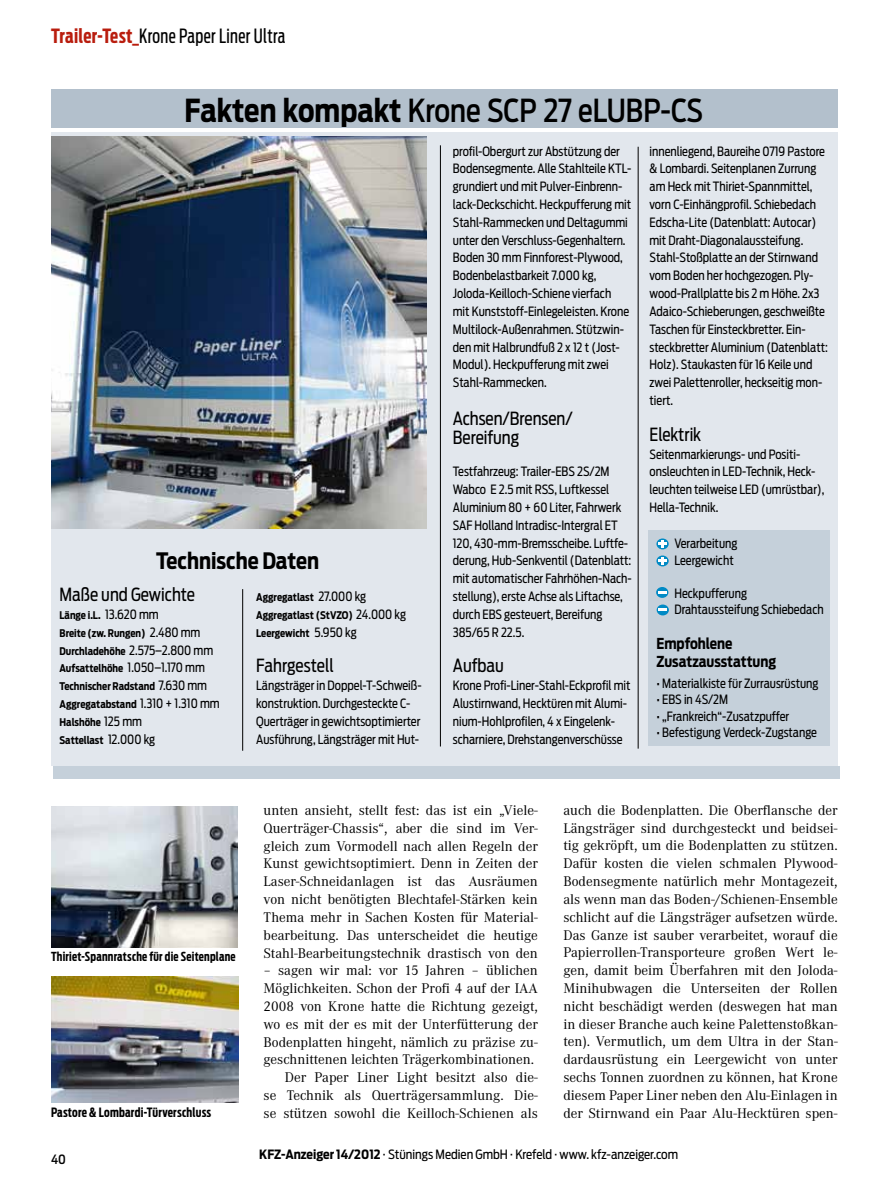
<style>
.page{position:relative;width:893px;height:1191px;background:#fff}
.page>*{position:absolute;margin:0;border:0;box-sizing:border-box;transform-origin:0 0}
.t1{font:500 31.5px "Antenna Cond";letter-spacing:-.005em;color:#000;scale:.95 1}
.t2{font:700 22.5px "Antenna Cond";color:#000;scale:.95 1}
.t3{font:19.5px "Antenna Extra Cond";letter-spacing:.02em;color:#000}
.t4{font:18px/19.5px "Antenna Cond";color:#000;scale:.95 1}
.t5{font:700 15px/18px "Antenna Cond";color:#000;scale:.95 1}
.t6{font:14.55px/17.9px "Corporate A";color:#000;text-align:justify}
.t7{font:12.75px/17.9px "Antenna Cond";color:#000;scale:.95 1}
.t8{font:12.75px "Antenna Cond";color:#000}
.t9{font:700 12.75px "Antenna Extra Cond";letter-spacing:.015em;color:#000}
.t10{font:500 12.75px "Antenna Cond";color:#000}
.t11{font:700 12.3px "Antenna Extra Cond";letter-spacing:.02em;color:#000}
.t12{font:700 10.5px/17.9px "Antenna Cond";color:#000;scale:.95 1}
.s1{font-weight:700;color:#b91d0e}
.s2{font-weight:700}
.s3{font-weight:400;font-size:12.75px}
</style>
<div class="page">
<div style="left:51px;top:132px;width:787px;height:633px;background:#e2e7ed"></div>
<div style="left:53px;top:765px;width:787px;height:13px;background:#c5d0da"></div>
<div style="left:51px;top:89px;width:787px;height:39px;background:#b3c0cc"></div>
<hr style="left:242px;top:589px;width:1px;height:161px;background:#000">
<hr style="left:638px;top:147px;width:1px;height:601px;background:#000">
<img style="left:51px;top:136px;width:376px;height:392px">
<hr style="left:440px;top:145px;width:1px;height:601px;background:#000">
<div style="left:648px;top:529px;width:181px;height:216px;background:#c5d0da"></div>
<svg style="left:656px;top:538px;width:13px;height:11px"></svg>
<svg style="left:658px;top:540px;width:9px;height:8px"></svg>
<svg style="left:656px;top:555px;width:13px;height:11px"></svg>
<svg style="left:658px;top:557px;width:9px;height:8px"></svg>
<svg style="left:656px;top:587px;width:12px;height:11px"></svg>
<svg style="left:658px;top:591px;width:8px;height:2px"></svg>
<svg style="left:657px;top:604px;width:12px;height:11px"></svg>
<svg style="left:659px;top:609px;width:8px;height:2px"></svg>
<img style="left:51px;top:806px;width:187px;height:141px">
<img style="left:52px;top:976px;width:186px;height:126px">
<h3 class="t3" style="left:51px;top:24px;width:236px"><span class="s1">Trailer-Test_</span>Krone Paper Liner Ultra</h3>
<h1 class="t1" style="left:185px;top:92px;width:547px"><span class="s2">Fakten kompakt</span> Krone SCP 27 eLUBP-CS</h1>
<h2 class="t2" style="left:156px;top:547px;width:173px">Technische Daten</h2>
<h3 class="t4" style="left:60px;top:585px;width:144px">Maße und Gewichte</h3>
<p class="t12" style="left:60px;top:606px;width:170px">Länge i.L. <span class="s3">13.620 mm<br></span>Breite (zw. Rungen) <span class="s3">2.480 mm<br></span>Durchladehöhe <span class="s3">2.575–2.800 mm<br></span>Aufsattelhöhe <span class="s3">1.050–1.170 mm<br></span>Technischer Radstand <span class="s3">7.630 mm<br></span>Aggregatabstand <span class="s3">1.310 + 1.310 mm<br></span>Halshöhe <span class="s3">125 mm<br></span>Sattellast <span class="s3">12.000 kg</span></p>
<p class="t12" style="left:256px;top:588px;width:159px">Aggregatlast <span class="s3">27.000 kg<br></span>Aggregatlast (StVZO) <span class="s3">24.000 kg<br></span>Leergewicht <span class="s3">5.950 kg</span></p>
<h3 class="t4" style="left:256px;top:656px;width:83px">Fahrgestell</h3>
<p class="t7" style="left:256px;top:676px;width:176px">Längsträger in Doppel-T-Schweiß&shy;konstruktion. Durchgesteckte C-Querträger in gewichtsoptimierter Ausführung, Längsträger mit Hut-</p>
<p class="t7" style="left:453px;top:142px;width:189px">profil-Obergurt zur Abstützung der Bodensegmente. Alle Stahlteile KTL&shy;grundiert und mit Pulver-Einbrenn&shy;lack-Deckschicht. Heckpufferung mit Stahl-Rammecken und Deltagummi unter den Verschluss-Gegenhaltern.<br>Boden 30 mm Finnforest-Plywood, Bodenbelastbarkeit 7.000 kg, Joloda-Keilloch-Schiene vierfach<br>mit Kunststoff-Einlegeleisten. Krone Multilock-Außenrahmen. Stützwin&shy;den mit Halbrundfuß 2 x 12 t (Jost-Modul). Heckpufferung mit zwei Stahl-Rammecken.</p>
<h3 class="t4" style="left:453px;top:408px;width:128px">Achsen/Brensen/<br>Bereifung</h3>
<p class="t7" style="left:453px;top:463px;width:190px">Testfahrzeug: Trailer-EBS 2S/2M Wabco E 2.5 mit RSS, Luftkessel Aluminium 80 + 60 Liter, Fahrwerk SAF Holland Intradisc-Intergral ET 120, 430-mm-Bremsscheibe. Luftfe&shy;derung, Hub-Senkventil (Datenblatt: mit automatischer Fahrhöhen-Nach&shy;stellung), erste Achse als Liftachse, durch EBS gesteuert, Bereifung 385/65 R 22.5.</p>
<h3 class="t4" style="left:453px;top:656px;width:55px">Aufbau</h3>
<p class="t7" style="left:453px;top:676px;width:188px">Krone Profi-Liner-Stahl-Eckprofil mit Alustirnwand, Hecktüren mit Alumi&shy;nium-Hohlprofilen, 4 x Eingelenk&shy;scharniere, Drehstangenverschüsse</p>
<p class="t7" style="left:649px;top:142px;width:189px">innenliegend, Baureihe 0719 Pastore &amp; Lombardi. Seitenplanen Zurrung am Heck mit Thiriet-Spannmittel, vorn C-Einhängprofil. Schiebedach Edscha-Lite (Datenblatt: Autocar) mit Draht-Diagonalaussteifung.<br>Stahl-Stoßplatte an der Stirnwand vom Boden her hochgezogen. Ply&shy;wood-Prallplatte bis 2 m Höhe. 2x3<br>Adaico-Schieberungen, geschweißte Taschen für Einsteckbretter. Ein&shy;steckbretter Aluminium (Datenblatt:<br>Holz). Staukasten für 16 Keile und zwei Palettenroller, heckseitig mon&shy;tiert.</p>
<h3 class="t4" style="left:649px;top:424px;width:56px">Elektrik</h3>
<p class="t7" style="left:649px;top:445px;width:186px">Seitenmarkierungs- und Positi&shy;onsleuchten in LED-Technik, Heck&shy;leuchten teilweise LED (umrüstbar),<br>Hella-Technik.</p>
<p class="t7" style="left:674px;top:535px;width:68px;line-height:16.5px">Verarbeitung<br>Leergewicht</p>
<p class="t7" style="left:674px;top:585px;width:159px;line-height:16.5px">Heckpufferung<br>Drahtaussteifung Schiebedach</p>
<p class="t5" style="left:656px;top:634px;width:128px">Empfohlene<br>Zusatzausstattung</p>
<p class="t7" style="left:656px;top:674px;width:172px">• Materialkiste für Zurrausrüstung</p>
<p class="t7" style="left:656px;top:690px;width:77px">• EBS in 4S/2M</p>
<p class="t7" style="left:656px;top:707px;width:141px">• „Frankreich“-Zusatzpuffer</p>
<p class="t7" style="left:656px;top:723px;width:170px">• Befestigung Verdeck-Zugstange</p>
<p class="t11" style="left:51px;top:948px;width:186px">Thiriet-Spannratsche für die Seitenplane</p>
<p class="t9" style="left:51px;top:1105px;width:162px">Pastore &amp; Lombardi-Türverschluss</p>
<p class="t10" style="left:51px;top:1151px;width:16px">40</p>
<p class="t6" style="left:264px;top:801px;width:276px">unten ansieht, stellt fest: das ist ein „Viele-Querträger-Chassis“, aber die sind im Ver&shy;gleich zum Vormodell nach allen Regeln der Kunst gewichtsoptimiert. Denn in Zeiten der Laser-Schneidanlagen ist das Ausräumen von nicht benötigten Blechtafel-Stärken kein Thema mehr in Sachen Kosten für Material&shy;bearbeitung. Das unterscheidet die heutige Stahl-Bearbeitungstechnik drastisch von den</p>
<p class="t6" style="left:264px;top:962px;width:276px;text-align:right">– sagen wir mal: vor 15 Jahren – üblichen Möglichkeiten. Schon der Profi 4 auf der IAA 2008 von Krone hatte die Richtung gezeigt, wo es mit der es mit der Unterfütterung der Bodenplatten hingeht, nämlich zu präzise zu&shy;geschnittenen leichten Trägerkombinationen.<br>Der Paper Liner Light besitzt also die-<br>se Technik als Querträgersammlung. Die&shy;se stützen sowohl die Keilloch-Schienen als</p>
<p class="t6" style="left:563px;top:801px;width:276px">auch die Bodenplatten. Die Oberflansche der Längsträger sind durchgesteckt und beidsei&shy;tig gekröpft, um die Bodenplatten zu stützen.<br>Dafür kosten die vielen schmalen Plywood-Bodensegmente natürlich mehr Montagezeit, als wenn man das Boden-/Schienen-Ensemble schlicht auf die Längsträger aufsetzen würde.<br>Das Ganze ist sauber verarbeitet, worauf die Papierrollen-Transporteure großen Wert le&shy;gen, damit beim Überfahren mit den Joloda-Minihubwagen die Unterseiten der Rollen nicht beschädigt werden (deswegen hat man in dieser Branche auch keine Palettenstoßkan&shy;ten). Vermutlich, um dem Ultra in der Stan&shy;dardausrüstung ein Leergewicht von unter sechs Tonnen zuordnen zu können, hat Krone diesem Paper Liner neben den Alu-Einlagen in der Stirnwand ein Paar Alu-Hecktüren spen-</p>
<p class="t8" style="left:259px;top:1146px;width:420px"><span class="s2">KFZ-Anzeiger 14/2012</span> · Stünings Medien GmbH · Krefeld · www. kfz-anzeiger.com</p>
</div>
